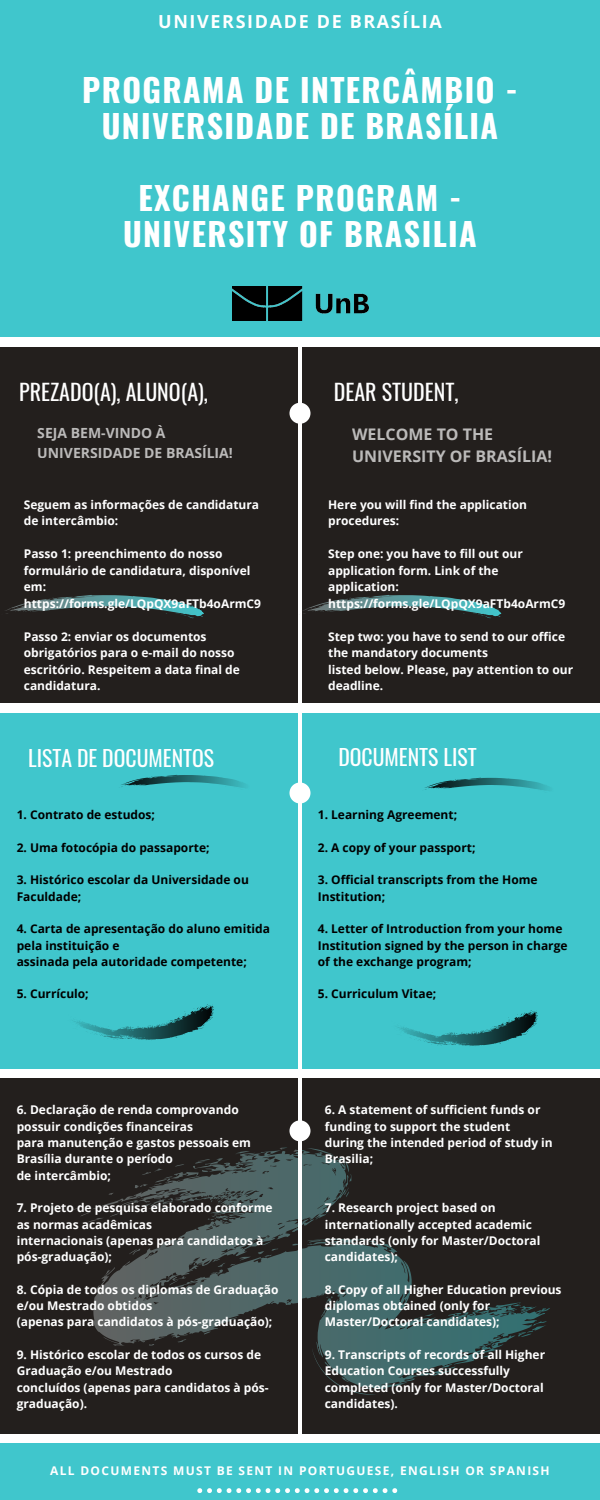
<style>
.page{position:relative;width:600px;height:1500px;background:#fff}
.page>*{position:absolute;margin:0;border:0;box-sizing:border-box;transform-origin:0 0}
.t1{font:700 32px/36px "Oswald";letter-spacing:.045em;color:#fff;text-align:center}
.t2{font:22px "Oswald";color:#fff}
.t3{font:21.8px "Oswald";color:#fff}
.t4{font:700 18px "Open Sans";letter-spacing:.09em;color:#fff}
.t5{font:700 16px/21.8px "Open Sans";color:#fff}
.t6{font:700 14px/19.5px "Open Sans";color:#fff}
.t7{font:700 12px/16.3px "Open Sans";color:#fff}
.t8{font:700 12px/16.3px "Open Sans";color:#000}
.t9{font:700 12px "Open Sans";letter-spacing:.11em;color:#fff}
</style>
<div class="page">
<div style="left:0;top:0;width:600px;height:337px;background:#40c6cc"></div>
<div style="left:0;top:347px;width:600px;height:356px;background:#231f1d"></div>
<div style="left:0;top:714px;width:600px;height:355px;background:#40c6cc"></div>
<div style="left:0;top:1079px;width:600px;height:355px;background:#231f1d"></div>
<div style="left:0;top:1443px;width:600px;height:57px;background:#40c6cc"></div>
<svg style="left:72px;top:1148px;width:478px;height:247px"></svg>
<hr style="left:298px;top:340px;width:4px;height:1098px;background:#fff">
<div style="left:290px;top:403px;width:21px;height:21px;background:#fff;border-radius:50%"></div>
<div style="left:290px;top:782px;width:21px;height:21px;background:#fff;border-radius:50%"></div>
<div style="left:290px;top:1120px;width:21px;height:21px;background:#fff;border-radius:50%"></div>
<img style="left:232px;top:286px;width:136px;height:35px">
<svg style="left:5px;top:595px;width:199px;height:24px"></svg>
<svg style="left:303px;top:595px;width:199px;height:23px"></svg>
<svg style="left:121px;top:775px;width:123px;height:13px"></svg>
<svg style="left:425px;top:778px;width:123px;height:12px"></svg>
<svg style="left:74px;top:1004px;width:140px;height:36px"></svg>
<svg style="left:398px;top:1010px;width:140px;height:36px"></svg>
<svg style="left:197px;top:1488px;width:200px;height:5px"></svg>
<h3 class="t4" style="left:158px;top:9px;width:285px">UNIVERSIDADE DE BRASÍLIA</h3>
<h1 class="t1" style="left:82px;top:71px;width:437px">PROGRAMA DE INTERCÂMBIO -<br>UNIVERSIDADE DE BRASÍLIA</h1>
<h1 class="t1" style="left:123px;top:179px;width:355px">EXCHANGE PROGRAM -<br>UNIVERSITY OF BRASILIA</h1>
<h2 class="t2" style="left:19px;top:375px;width:190px">PREZADO(A), ALUNO(A),</h2>
<p class="t6" style="left:37px;top:423px;width:197px">SEJA BEM-VINDO À<br>UNIVERSIDADE DE BRASÍLIA!</p>
<p class="t7" style="left:24px;top:496px;width:237px">Seguem as informações de candidatura de intercâmbio:</p>
<p class="t7" style="left:24px;top:545px;width:239px">Passo 1: preenchimento do nosso formulário de candidatura, disponível em: https://forms.gle/LQpQX9aFTb4oArmC9</p>
<p class="t7" style="left:24px;top:628px;width:218px">Passo 2: enviar os documentos obrigatórios para o e-mail do nosso escritório. Respeitem a data final de candidatura.</p>
<h3 class="t3" style="left:28px;top:741px;width:188px">LISTA DE DOCUMENTOS</h3>
<p class="t8" style="left:17px;top:806px;width:140px">1. Contrato de estudos;</p>
<p class="t8" style="left:17px;top:839px;width:194px">2. Uma fotocópia do passaporte;</p>
<p class="t8" style="left:17px;top:872px;width:234px">3. Histórico escolar da Universidade ou<br>Faculdade;</p>
<p class="t8" style="left:17px;top:920px;width:255px">4. Carta de apresentação do aluno emitida pela instituição e<br>assinada pela autoridade competente;</p>
<p class="t8" style="left:17px;top:986px;width:74px">5. Currículo;</p>
<h2 class="t2" style="left:334px;top:375px;width:126px">DEAR STUDENT,</h2>
<h3 class="t5" style="left:352px;top:423px;width:201px">WELCOME TO THE<br>UNIVERSITY OF BRASÍLIA!</h3>
<p class="t7" style="left:328px;top:496px;width:200px">Here you will find the application procedures:</p>
<p class="t7" style="left:328px;top:545px;width:239px">Step one: you have to fill out our application form. Link of the application: https://forms.gle/LQpQX9aFTb4oArmC9</p>
<p class="t7" style="left:328px;top:628px;width:247px">Step two: you have to send to our office the mandatory documents<br>listed below. Please, pay attention to our deadline.</p>
<h3 class="t3" style="left:338px;top:740px;width:140px">DOCUMENTS LIST</h3>
<p class="t8" style="left:318px;top:806px;width:141px">1. Learning Agreement;</p>
<p class="t8" style="left:318px;top:839px;width:159px">2. A copy of your passport;</p>
<p class="t8" style="left:318px;top:872px;width:221px">3. Official transcripts from the Home<br>Institution;</p>
<p class="t8" style="left:318px;top:920px;width:251px">4. Letter of Introduction from your home<br>Institution signed by the person in charge of the exchange program;</p>
<p class="t8" style="left:318px;top:986px;width:120px">5. Curriculum Vitae;</p>
<p class="t7" style="left:17px;top:1102px;width:236px">6. Declaração de renda comprovando possuir condições financeiras<br>para manutenção e gastos pessoais em<br>Brasília durante o período<br>de intercâmbio;</p>
<p class="t7" style="left:17px;top:1199px;width:257px">7. Projeto de pesquisa elaborado conforme as normas acadêmicas<br>internacionais (apenas para candidatos à pós-graduação);</p>
<p class="t7" style="left:17px;top:1281px;width:263px">8. Cópia de todos os diplomas de Graduação e/ou Mestrado obtidos<br>(apenas para candidatos à pós-graduação);</p>
<p class="t7" style="left:17px;top:1346px;width:254px">9. Histórico escolar de todos os cursos de<br>Graduação e/ou Mestrado<br>concluídos (apenas para candidatos à pós&shy;graduação).</p>
<p class="t7" style="left:325px;top:1102px;width:229px">6. A statement of sufficient funds or funding to support the student<br>during the intended period of study in<br>Brasilia;</p>
<p class="t7" style="left:325px;top:1199px;width:217px">7. Research project based on internationally accepted academic standards (only for Master/Doctoral candidates);</p>
<p class="t7" style="left:325px;top:1281px;width:238px">8. Copy of all Higher Education previous diplomas obtained (only for<br>Master/Doctoral candidates);</p>
<p class="t7" style="left:325px;top:1346px;width:222px">9. Transcripts of records of all Higher<br>Education Courses successfully completed (only for Master/Doctoral candidates).</p>
<p class="t9" style="left:50px;top:1462px;width:501px">ALL DOCUMENTS MUST BE SENT IN PORTUGUESE, ENGLISH OR SPANISH</p>
</div>
